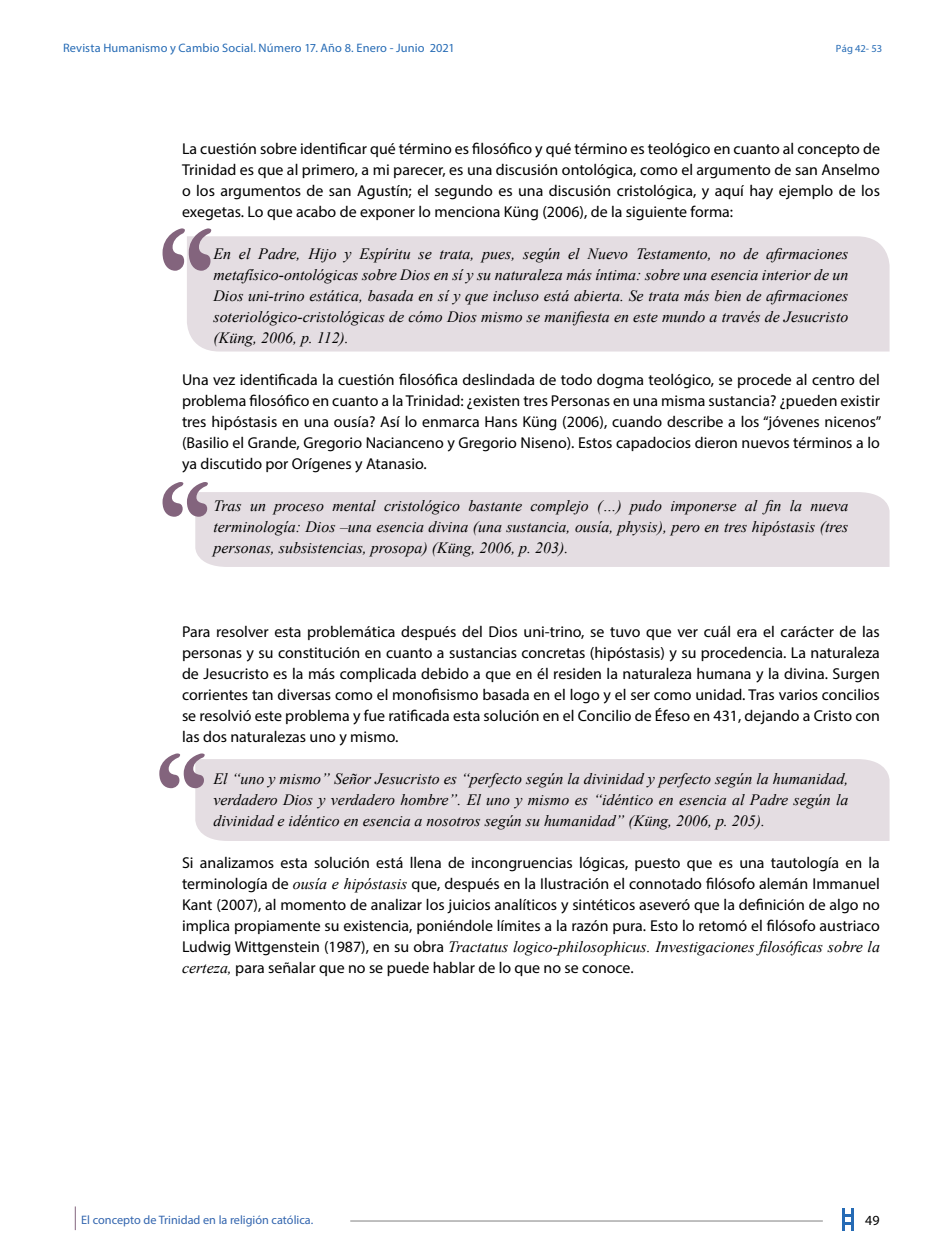
<style>
.page{position:relative;width:945px;height:1260px;background:#fff}
.page>*{position:absolute;margin:0;border:0;box-sizing:border-box;transform-origin:0 0}
.Contenido{font:15.75px/21px "Myriad Pro";color:#000;text-align:justify}
.Contenido-2{font:italic 15.75px/21px "Times New Roman";color:#000;text-align:justify}
.t1{font:14px "Myriad Pro";color:#000}
.t2{font:12.25px "Myriad Pro";letter-spacing:.01em;color:#266bb5}
.t3{font:12.25px "Myriad Pro";color:#3466af}
.t4{font:10.5px "Myriad Pro";color:#266bb5}
.s1{font-family:"Times New Roman";font-style:italic}
</style>
<div class="page">
<hr style="left:350px;top:1221px;width:473px;height:1px;background:#808080">
<svg style="left:75px;top:1206px;width:1px;height:24px"></svg>
<svg style="left:842px;top:1209px;width:12px;height:22px"></svg>
<div style="left:187px;top:236px;width:703px;height:116px;background:#e4dde2"></div>
<div style="left:195px;top:492px;width:695px;height:75px;background:#e4dde2"></div>
<div style="left:195px;top:759px;width:695px;height:82px;background:#e4dde2"></div>
<svg style="left:163px;top:228px;width:48px;height:43px"></svg>
<svg style="left:163px;top:482px;width:45px;height:35px"></svg>
<svg style="left:159px;top:753px;width:46px;height:35px"></svg>
<p class="t2" style="left:63px;top:41px;width:393px">Revista Humanismo y Cambio Social. Número 17. Año 8. Enero - Junio 2021</p>
<p class="t4" style="left:836px;top:42px;width:48px">Pág 42- 53</p>
<p class="Contenido" style="left:182px;top:138px;width:699px">La cuestión sobre identificar qué término es filosófico y qué término es teológico en cuanto al concepto de Trinidad es que al primero, a mi parecer, es una discusión ontológica, como el argumento de san Anselmo o los argumentos de san Agustín; el segundo es una discusión cristológica, y aquí hay ejemplo de los exegetas. Lo que acabo de exponer lo menciona Küng (2006), de la siguiente forma:</p>
<p class="Contenido-2" style="left:214px;top:243px;width:637px">En el Padre, Hijo y Espíritu se trata, pues, según el Nuevo Testamento, no de afirmaciones metafísico-ontológicas sobre Dios en sí y su naturaleza más íntima: sobre una esencia interior de un Dios uni-trino estática, basada en sí y que incluso está abierta. Se trata más bien de afirmaciones soteriológico-cristológicas de cómo Dios mismo se manifiesta en este mundo a través de Jesucristo (Küng, 2006, p. 112).</p>
<p class="Contenido" style="left:182px;top:369px;width:701px">Una vez identificada la cuestión filosófica deslindada de todo dogma teológico, se procede al centro del problema filosófico en cuanto a la Trinidad: ¿existen tres Personas en una misma sustancia? ¿pueden existir tres hipóstasis en una ousía? Así lo enmarca Hans Küng (2006), cuando describe a los “jóvenes nicenos” (Basilio el Grande, Gregorio Nacianceno y Gregorio Niseno). Estos capadocios dieron nuevos términos a lo ya discutido por Orígenes y Atanasio.</p>
<p class="Contenido-2" style="left:214px;top:495px;width:637px">Tras un proceso mental cristológico bastante complejo (…) pudo imponerse al fin la nueva terminología: Dios –una esencia divina (una sustancia, ousía, physis), pero en tres hipóstasis (tres personas, subsistencias, prosopa) (Küng, 2006, p. 203).</p>
<p class="Contenido" style="left:182px;top:621px;width:699px">Para resolver esta problemática después del Dios uni-trino, se tuvo que ver cuál era el carácter de las personas y su constitución en cuanto a sustancias concretas (hipóstasis) y su procedencia. La naturaleza de Jesucristo es la más complicada debido a que en él residen la naturaleza humana y la divina. Surgen corrientes tan diversas como el monofisismo basada en el logo y el ser como unidad. Tras varios concilios se resolvió este problema y fue ratificada esta solución en el Concilio de Éfeso en 431, dejando a Cristo con las dos naturalezas uno y mismo.</p>
<p class="Contenido-2" style="left:214px;top:768px;width:637px">El “uno y mismo” Señor Jesucristo es “perfecto según la divinidad y perfecto según la humanidad, verdadero Dios y verdadero hombre”. El uno y mismo es “idéntico en esencia al Padre según la divinidad e idéntico en esencia a nosotros según su humanidad” (Küng, 2006, p. 205).</p>
<p class="Contenido" style="left:182px;top:852px;width:700px">Si analizamos esta solución está llena de incongruencias lógicas, puesto que es una tautología en la terminología de <span class="s1">ousía e hipóstasis</span> que, después en la Ilustración el connotado filósofo alemán Immanuel Kant (2007), al momento de analizar los juicios analíticos y sintéticos aseveró que la definición de algo no implica propiamente su existencia, poniéndole límites a la razón pura. Esto lo retomó el filósofo austriaco Ludwig Wittgenstein (1987), en su obra <span class="s1">Tractatus logico-philosophicus. Investigaciones filosóficas sobre la certeza,</span> para señalar que no se puede hablar de lo que no se conoce.</p>
<p class="t3" style="left:81px;top:1212px;width:234px">El concepto de Trinidad en la religión católica.</p>
<p class="t1" style="left:865px;top:1212px;width:16px">49</p>
</div>
